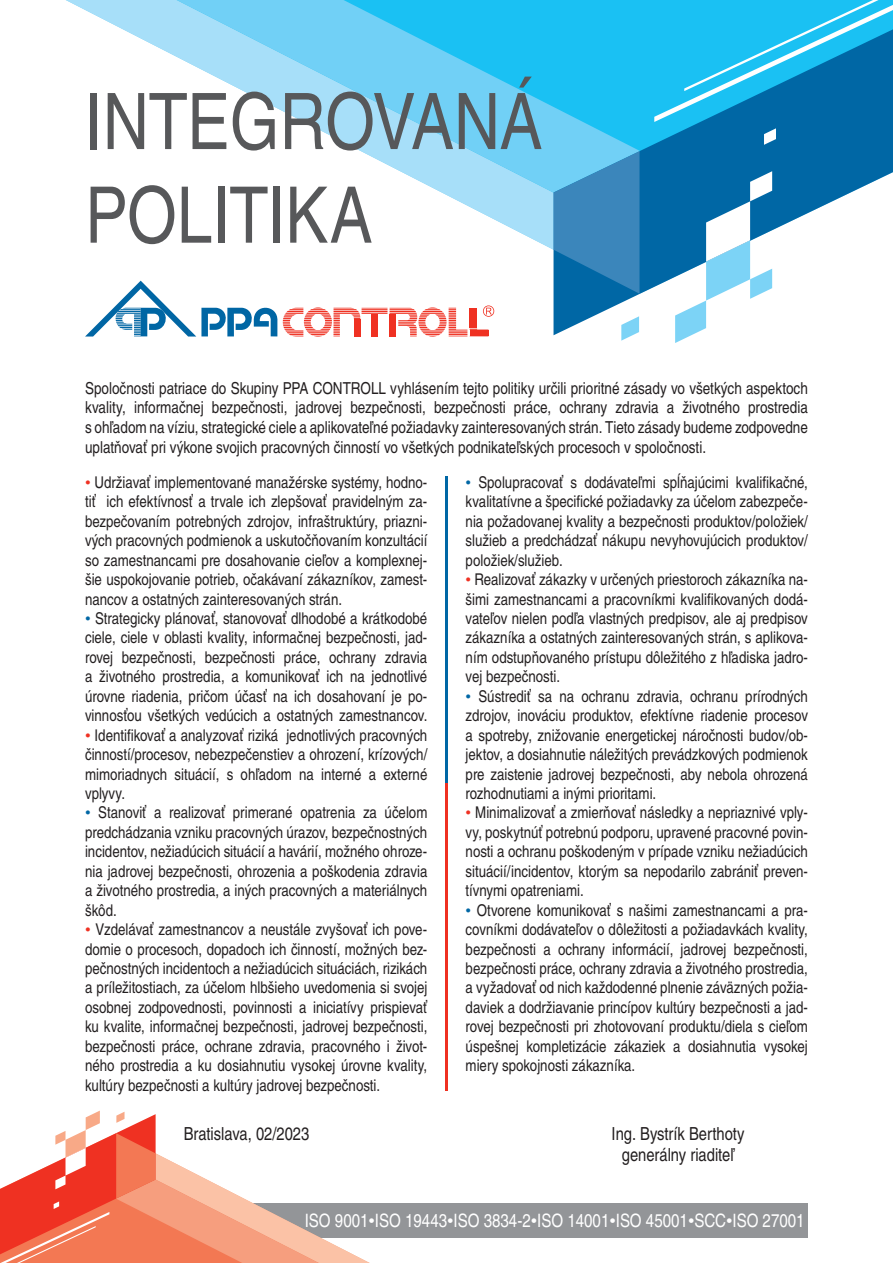
<style>
.page{position:relative;width:893px;height:1263px;background:#fff}
.page>*{position:absolute;margin:0;border:0;box-sizing:border-box;transform-origin:0 0}
.t1{font:78px/93.6px "Nimbus San Con L";letter-spacing:-.005em;color:#57585a}
.t2{font:18.45px "Nimbus San Con L";color:#fff}
.t3{font:18px/21.6px "Nimbus San Con L";color:#231f20;text-align:center}
.t4{font:16.5px/19.8px "Nimbus San Con L";color:#231f20;text-align:justify}
.t5{font:16.2px/19.5px "Nimbus San Con L";color:#231f20;text-align:justify}
.s1{color:#ef3122}
.s2{color:#0067a5}
</style>
<div class="page">
<div style="left:206px;top:1203px;width:602px;height:34px;background:#939598"></div>
<svg style="left:0;top:1110px;width:370px;height:153px"></svg>
<svg style="left:553px;top:29px;width:340px;height:306px"></svg>
<svg style="left:621px;top:316px;width:18px;height:25px"></svg>
<svg style="left:675px;top:171px;width:97px;height:172px"></svg>
<svg style="left:764px;top:128px;width:12px;height:17px"></svg>
<svg style="left:66px;top:0;width:487px;height:250px"></svg>
<svg style="left:177px;top:0;width:462px;height:193px"></svg>
<svg style="left:553px;top:151px;width:86px;height:143px;background:#3a8cc0"></svg>
<svg style="left:654px;top:0;width:239px;height:122px;background:#1fa9db"></svg>
<svg style="left:85px;top:281px;width:409px;height:56px"></svg>
<hr style="left:445px;top:476px;width:3px;height:307px;background:#0067a5">
<hr style="left:445px;top:783px;width:3px;height:308px;background:#ef3122">
<h1 class="t1" style="left:85px;top:72px;width:459px">INTEGROVANÁ<br>POLITIKA</h1>
<p class="t4" style="left:85px;top:377px;width:724px">Spoločnosti patriace do Skupiny PPA CONTROLL vyhlásením tejto politiky určili prioritné zásady vo všetkých aspektoch kvality, informačnej bezpečnosti, jadrovej bezpečnosti, bezpečnosti práce, ochrany zdravia a životného prostredia s ohľadom na víziu, strategické ciele a aplikovateľné požiadavky zainteresovaných strán. Tieto zásady budeme zodpovedne uplatňovať pri výkone svojich pracovných činností vo všetkých podnikateľských procesoch v spoločnosti.</p>
<p class="t5" style="left:85px;top:472px;width:344px"><span class="s1">•</span> Udržiavať implementované manažérske systémy, hodno&shy;tiť ich efektívnosť a trvale ich zlepšovať pravidelným za&shy;bezpečovaním potrebných zdrojov, infraštruktúry, priazni&shy;vých pracovných podmienok a uskutočňovaním konzultácií so zamestnancami pre dosahovanie cieľov a komplexnej&shy;šie uspokojovanie potrieb, očakávaní zákazníkov, zamest&shy;nancov a ostatných zainteresovaných strán.</p>
<p class="t5" style="left:85px;top:608px;width:344px"><span class="s2">•</span> Strategicky plánovať, stanovovať dlhodobé a krátkodobé ciele, ciele v oblasti kvality, informačnej bezpečnosti, jad&shy;rovej bezpečnosti, bezpečnosti práce, ochrany zdravia a životného prostredia, a komunikovať ich na jednotlivé úrovne riadenia, pričom účasť na ich dosahovaní je po&shy;vinnosťou všetkých vedúcich a ostatných zamestnancov.</p>
<p class="t5" style="left:85px;top:724px;width:344px"><span class="s1">•</span> Identifikovať a analyzovať riziká jednotlivých pracovných činností/procesov, nebezpečenstiev a ohrození, krízových/ mimoriadnych situácií, s ohľadom na interné a externé vplyvy.</p>
<p class="t5" style="left:85px;top:802px;width:344px"><span class="s2">•</span> Stanoviť a realizovať primerané opatrenia za účelom predchádzania vzniku pracovných úrazov, bezpečnostných incidentov, nežiadúcich situácií a havárií, možného ohroze&shy;nia jadrovej bezpečnosti, ohrozenia a poškodenia zdravia a životného prostredia, a iných pracovných a materiálnych škôd.</p>
<p class="t5" style="left:85px;top:919px;width:344px"><span class="s1">•</span> Vzdelávať zamestnancov a neustále zvyšovať ich pove&shy;domie o procesoch, dopadoch ich činností, možných bez&shy;pečnostných incidentoch a nežiadúcich situáciách, rizikách a príležitostiach, za účelom hlbšieho uvedomenia si svojej osobnej zodpovednosti, povinnosti a iniciatívy prispievať ku kvalite, informačnej bezpečnosti, jadrovej bezpečnosti, bezpečnosti práce, ochrane zdravia, pracovného i život&shy;ného prostredia a ku dosiahnutiu vysokej úrovne kvality, kultúry bezpečnosti a kultúry jadrovej bezpečnosti.</p>
<p class="t5" style="left:466px;top:472px;width:344px"><span class="s2">•</span> Spolupracovať s dodávateľmi spĺňajúcimi kvalifikačné, kvalitatívne a špecifické požiadavky za účelom zabezpeče&shy;nia požadovanej kvality a bezpečnosti produktov/položiek/ služieb a predchádzať nákupu nevyhovujúcich produktov/ položiek/služieb.</p>
<p class="t5" style="left:466px;top:569px;width:344px"><span class="s1">•</span> Realizovať zákazky v určených priestoroch zákazníka na&shy;šimi zamestnancami a pracovníkmi kvalifikovaných dodá&shy;vateľov nielen podľa vlastných predpisov, ale aj predpisov zákazníka a ostatných zainteresovaných strán, s aplikova&shy;ním odstupňovaného prístupu dôležitého z hľadiska jadro&shy;vej bezpečnosti.</p>
<p class="t5" style="left:466px;top:686px;width:344px"><span class="s2">•</span> Sústrediť sa na ochranu zdravia, ochranu prírodných zdrojov, inováciu produktov, efektívne riadenie procesov a spotreby, znižovanie energetickej náročnosti budov/ob&shy;jektov, a dosiahnutie náležitých prevádzkových podmienok pre zaistenie jadrovej bezpečnosti, aby nebola ohrozená rozhodnutiami a inými prioritami.</p>
<p class="t5" style="left:466px;top:802px;width:344px"><span class="s1">•</span> Minimalizovať a zmierňovať následky a nepriaznivé vply&shy;vy, poskytnúť potrebnú podporu, upravené pracovné povin&shy;nosti a ochranu poškodeným v prípade vzniku nežiadúcich situácií/incidentov, ktorým sa nepodarilo zabrániť preven&shy;tívnymi opatreniami.</p>
<p class="t5" style="left:466px;top:899px;width:344px"><span class="s2">•</span> Otvorene komunikovať s našimi zamestnancami a pra&shy;covníkmi dodávateľov o dôležitosti a požiadavkách kvality, bezpečnosti a ochrany informácií, jadrovej bezpečnosti, bezpečnosti práce, ochrany zdravia a životného prostredia, a vyžadovať od nich každodenné plnenie záväzných požia&shy;daviek a dodržiavanie princípov kultúry bezpečnosti a jad&shy;rovej bezpečnosti pri zhotovovaní produktu/diela s cieľom úspešnej kompletizácie zákaziek a dosiahnutia vysokej miery spokojnosti zákazníka.</p>
<p class="t3" style="left:184px;top:1122px;width:127px">Bratislava, 02/2023</p>
<p class="t3" style="left:612px;top:1122px;width:134px">Ing. Bystrík Berthoty generálny riaditeľ</p>
<p class="t2" style="left:305px;top:1207px;width:501px">ISO 9001•ISO 19443•ISO 3834-2•ISO 14001•ISO 45001•SCC•ISO 27001</p>
</div>
